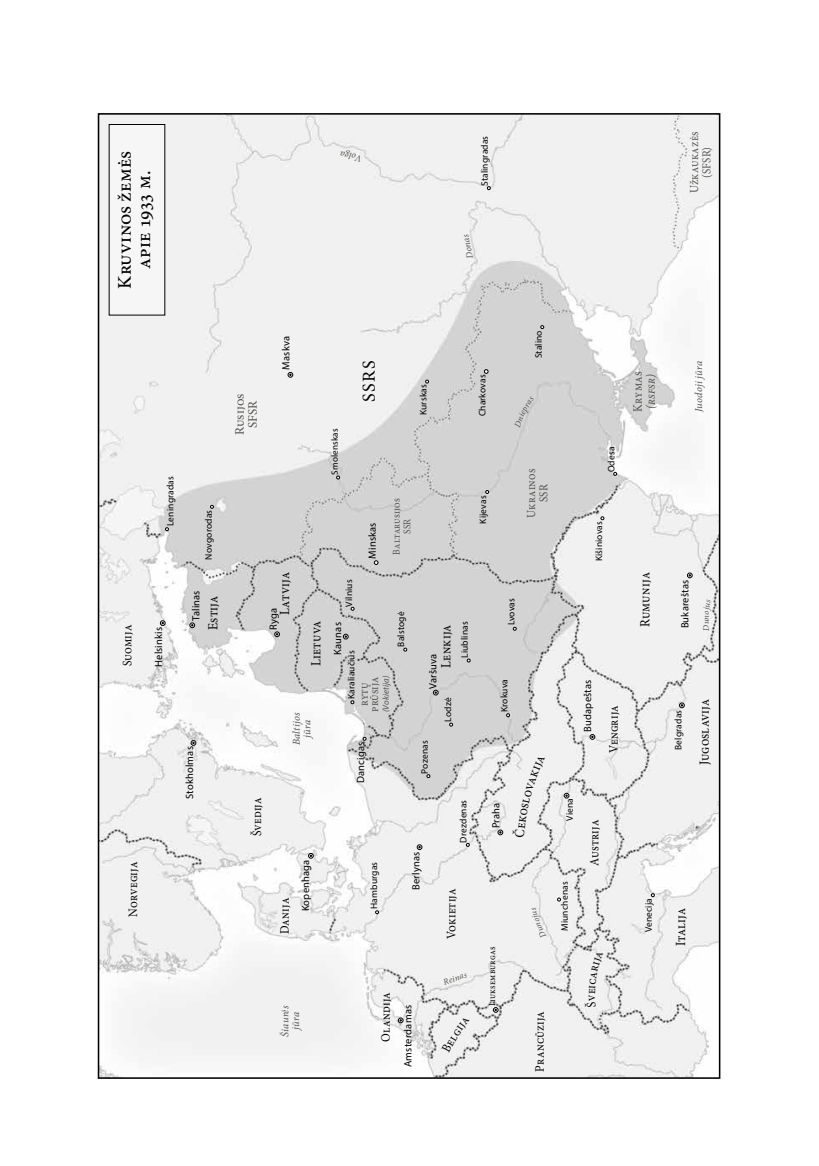
<style>
.page{position:relative;width:819px;height:1166px;background:#fff}
.page>*{position:absolute;margin:0;border:0;box-sizing:border-box;transform-origin:0 0}
.t1{font:500 19.25px/19.2px "Minion Pro";letter-spacing:.005em;color:#000;text-align:center}
.t2{font:18.2px "Minion Pro";color:#000}
.t3{font:14px "Minion Pro";letter-spacing:.02em;color:#000;scale:.9 1}
.t4{font:12.95px "Minion Pro";letter-spacing:.02em;color:#000;scale:.9 1}
.t5{font:12.95px/13px "Minion Pro";letter-spacing:.015em;color:#55524e;text-align:center}
.t6{font:italic 12.95px "Minion Pro";letter-spacing:.01em;color:#55524e;scale:.9 1}
.t7{font:12.95px "Minion Pro";letter-spacing:.015em;color:#55524e;scale:.9 1}
.t8{font:12.25px/12.2px "Minion Pro";letter-spacing:.015em;color:#55524e;text-align:center;scale:.9 1}
.t9{font:10.5px "Myriad Pro";letter-spacing:.015em;color:#000}
.t10{font:italic 10.5px/10.5px "Minion Pro";letter-spacing:.02em;color:#55524e;text-align:center}
.t11{font:10.5px/10.5px "Minion Pro";letter-spacing:.015em;color:#55524e;text-align:center;scale:.9 1}
.t12{font:9.45px "Myriad Pro";letter-spacing:.015em;color:#000}
.t13{font:9.45px "Minion Pro";letter-spacing:.025em;color:#000;scale:.9 1}
.t14{font:italic 9.45px "Minion Pro";color:#55524e}
.t15{font:9.1px "Myriad Pro";letter-spacing:.015em;color:#000}
.t16{font:italic 8.75px "Myriad Pro";letter-spacing:.01em;color:#55524e}
.t17{font:italic 8.75px "Minion Pro";color:#55524e}
</style>
<div class="page">
<img style="left:101px;top:116px;width:616px;height:960px">
<svg style="left:375px;top:910px;width:4px;height:4px"></svg>
<svg style="left:466px;top:843px;width:3px;height:4px"></svg>
<svg style="left:651px;top:893px;width:3px;height:4px"></svg>
<svg style="left:600px;top:516px;width:4px;height:4px"></svg>
<svg style="left:506px;top:713px;width:4px;height:4px"></svg>
<svg style="left:403px;top:648px;width:4px;height:3px"></svg>
<svg style="left:613px;top:472px;width:4px;height:3px"></svg>
<svg style="left:540px;top:325px;width:4px;height:4px"></svg>
<svg style="left:336px;top:476px;width:4px;height:3px"></svg>
<svg style="left:425px;top:380px;width:4px;height:3px"></svg>
<svg style="left:165px;top:527px;width:4px;height:4px"></svg>
<svg style="left:350px;top:700px;width:4px;height:4px"></svg>
<svg style="left:487px;top:186px;width:3px;height:4px"></svg>
<svg style="left:485px;top:490px;width:4px;height:4px"></svg>
<svg style="left:210px;top:505px;width:4px;height:4px"></svg>
<svg style="left:426px;top:774px;width:4px;height:4px"></svg>
<svg style="left:449px;top:723px;width:4px;height:3px"></svg>
<svg style="left:484px;top:369px;width:4px;height:5px"></svg>
<svg style="left:374px;top:560px;width:4px;height:5px"></svg>
<svg style="left:564px;top:793px;width:5px;height:5px"></svg>
<svg style="left:433px;top:690px;width:5px;height:5px"></svg>
<svg style="left:687px;top:573px;width:5px;height:5px"></svg>
<svg style="left:679px;top:703px;width:5px;height:5px"></svg>
<svg style="left:589px;top:734px;width:6px;height:5px"></svg>
<svg style="left:497px;top:830px;width:6px;height:5px"></svg>
<svg style="left:417px;top:844px;width:5px;height:6px"></svg>
<svg style="left:398px;top:1018px;width:5px;height:5px"></svg>
<svg style="left:160px;top:620px;width:5px;height:6px"></svg>
<svg style="left:190px;top:622px;width:5px;height:6px"></svg>
<svg style="left:288px;top:372px;width:5px;height:5px"></svg>
<svg style="left:274px;top:631px;width:6px;height:6px"></svg>
<svg style="left:343px;top:634px;width:5px;height:5px"></svg>
<svg style="left:308px;top:853px;width:5px;height:5px"></svg>
<svg style="left:493px;top:1007px;width:5px;height:5px"></svg>
<svg style="left:191px;top:740px;width:5px;height:5px"></svg>
<div style="left:109px;top:124px;width:56px;height:191px;background:#f6f6f6"></div>
<svg style="left:441px;top:1016px;width:28px;height:36px"></svg>
<div style="left:512px;top:755px;width:33px;height:82px;background:#f1f1f1"></div>
<svg style="left:584px;top:950px;width:19px;height:57px"></svg>
<svg style="left:514px;top:396px;width:20px;height:32px"></svg>
<svg style="left:532px;top:907px;width:14px;height:31px"></svg>
<svg style="left:703px;top:599px;width:8px;height:32px"></svg>
<h1 class="t1" style="left:115px;top:289px;width:139px;rotate:-90deg">Kruvinos žemės apie 1933 m.</h1>
<p class="t14" style="left:360px;top:165px;width:24px;rotate:-168deg">Volga</p>
<p class="t12" style="left:479px;top:186px;width:52px;rotate:-90deg">Stalingradas</p>
<p class="t14" style="left:463px;top:260px;width:27px;rotate:-101deg">Donas</p>
<h3 class="t4" style="left:119px;top:666px;width:48px;rotate:-90deg">Suomija</h3>
<p class="t12" style="left:164px;top:526px;width:52px;rotate:-90deg">Leningradas</p>
<p class="t9" style="left:152px;top:667px;width:42px;rotate:-90deg">Helsinkis</p>
<p class="t12" style="left:203px;top:559px;width:51px;rotate:-90deg">Novgorodas</p>
<p class="t9" style="left:189px;top:621px;width:32px;rotate:-90deg">Talinas</p>
<h3 class="t3" style="left:204px;top:630px;width:40px;rotate:-90deg">Estija</h3>
<h3 class="t4" style="left:124px;top:916px;width:62px;rotate:-90deg">Norvegija</h3>
<p class="t9" style="left:183px;top:799px;width:54px;rotate:-90deg">Stokholmas</p>
<h3 class="t5" style="left:233px;top:435px;width:44px;rotate:-90deg">Rusijos<br>SFSR</h3>
<p class="t9" style="left:279px;top:370px;width:35px;rotate:-90deg">Maskva</p>
<p class="t15" style="left:329px;top:475px;width:48px;rotate:-90deg">Smolenskas</p>
<h2 class="t2" style="left:357px;top:402px;width:43px;rotate:-90deg">SSRS</h2>
<p class="t12" style="left:417px;top:415px;width:32px;rotate:-90deg">Kurskas</p>
<p class="t12" style="left:476px;top:416px;width:43px;rotate:-90deg">Charkovas</p>
<p class="t12" style="left:533px;top:358px;width:30px;rotate:-90deg">Stalino</p>
<p class="t12" style="left:605px;top:472px;width:27px;rotate:-90deg">Odesa</p>
<p class="t8" style="left:525px;top:518px;width:56px;rotate:-90deg">Ukrainos<br>SSR</p>
<p class="t12" style="left:477px;top:524px;width:30px;rotate:-90deg">Kijevas</p>
<p class="t11" style="left:391px;top:554px;width:64px;rotate:-90deg">Baltarusijos<br>SSR</p>
<p class="t9" style="left:366px;top:559px;width:38px;rotate:-90deg">Minskas</p>
<p class="t12" style="left:593px;top:561px;width:42px;rotate:-90deg">Kišiniovas</p>
<h3 class="t3" style="left:275px;top:615px;width:49px;rotate:-90deg">Latvija</h3>
<p class="t12" style="left:343px;top:606px;width:29px;rotate:-90deg">Vilnius</p>
<p class="t9" style="left:267px;top:630px;width:24px;rotate:-90deg">Ryga</p>
<p class="t9" style="left:331px;top:655px;width:34px;rotate:-90deg">Kaunas</p>
<p class="t12" style="left:395px;top:647px;width:37px;rotate:-90deg">Balstogė</p>
<h3 class="t3" style="left:306px;top:666px;width:52px;rotate:-90deg">Lietuva</h3>
<h3 class="t3" style="left:436px;top:668px;width:50px;rotate:-90deg">Lenkija</h3>
<p class="t12" style="left:345px;top:699px;width:50px;rotate:-90deg">Karaliaučius</p>
<p class="t9" style="left:426px;top:689px;width:37px;rotate:-90deg">Varšuva</p>
<p class="t8" style="left:358px;top:712px;width:41px;line-height:10.5px;rotate:-90deg">rytų prūsija</p>
<p class="t16" style="left:380px;top:712px;width:38px;rotate:-90deg">(Vokietija)</p>
<p class="t12" style="left:442px;top:722px;width:26px;rotate:-90deg">Lodzė</p>
<p class="t10" style="left:291px;top:745px;width:34px;rotate:-90deg">Baltijos jūra</p>
<p class="t12" style="left:419px;top:774px;width:35px;rotate:-90deg">Pozenas</p>
<p class="t9" style="left:354px;top:783px;width:43px;rotate:-90deg">Dancigas</p>
<p class="t12" style="left:458px;top:658px;width:38px;rotate:-90deg">Liublinas</p>
<p class="t12" style="left:505px;top:625px;width:29px;rotate:-90deg">Lvovas</p>
<p class="t12" style="left:498px;top:712px;width:35px;rotate:-90deg">Krokuva</p>
<p class="t9" style="left:581px;top:732px;width:54px;rotate:-90deg">Budapeštas</p>
<h3 class="t4" style="left:605px;top:753px;width:54px;rotate:-90deg">Vengrija</h3>
<h3 class="t4" style="left:248px;top:836px;width:45px;rotate:-90deg">Švedija</h3>
<h3 class="t4" style="left:276px;top:934px;width:42px;rotate:-90deg">Danija</h3>
<p class="t9" style="left:299px;top:911px;width:53px;rotate:-90deg">Kopenhaga</p>
<p class="t10" style="left:280px;top:1037px;width:33px;rotate:-90deg">Šiaurės jūra</p>
<p class="t12" style="left:368px;top:909px;width:49px;rotate:-90deg">Hamburgas</p>
<p class="t9" style="left:409px;top:890px;width:40px;rotate:-90deg">Berlynas</p>
<h3 class="t4" style="left:377px;top:1041px;width:56px;rotate:-90deg">Olandija</h3>
<p class="t9" style="left:401px;top:1067px;width:64px;rotate:-90deg">Amsterdamas</p>
<p class="t12" style="left:457px;top:843px;width:45px;rotate:-90deg">Drezdenas</p>
<p class="t9" style="left:489px;top:828px;width:27px;rotate:-90deg">Praha</p>
<p class="t12" style="left:564px;top:821px;width:24px;rotate:-90deg">Viena</p>
<h3 class="t4" style="left:442px;top:939px;width:58px;rotate:-90deg">Vokietija</h3>
<p class="t17" style="left:441px;top:976px;width:26px;rotate:-19deg">Reinas</p>
<p class="t13" style="left:486px;top:1006px;width:68px;rotate:-90deg">Liuksemburgas</p>
<p class="t12" style="left:558px;top:931px;width:51px;rotate:-90deg">Miunchenas</p>
<h3 class="t4" style="left:531px;top:1071px;width:69px;rotate:-90deg">Prancūzija</h3>
<h3 class="t4" style="left:585px;top:866px;width:53px;rotate:-90deg">Austrija</h3>
<h3 class="t7" style="left:629px;top:412px;width:47px;rotate:-90deg">Krymas</h3>
<h3 class="t6" style="left:641px;top:409px;width:40px;rotate:-90deg">(rsfsr)</h3>
<h3 class="t3" style="left:635px;top:627px;width:62px;rotate:-90deg">Rumunija</h3>
<p class="t12" style="left:642px;top:932px;width:36px;rotate:-90deg">Venecija</p>
<p class="t8" style="left:688px;top:193px;width:70px;rotate:-90deg">Užkaukazės (SFSR)</p>
<p class="t10" style="left:693px;top:412px;width:53px;rotate:-90deg">Juodoji jūra</p>
<p class="t9" style="left:678px;top:628px;width:50px;rotate:-90deg">Bukareštas</p>
<p class="t12" style="left:672px;top:750px;width:42px;rotate:-90deg">Belgradas</p>
<h3 class="t3" style="left:695px;top:765px;width:75px;rotate:-90deg">Jugoslavija</h3>
<h3 class="t3" style="left:671px;top:946px;width:44px;rotate:-90deg">Italija</h3>
</div>
